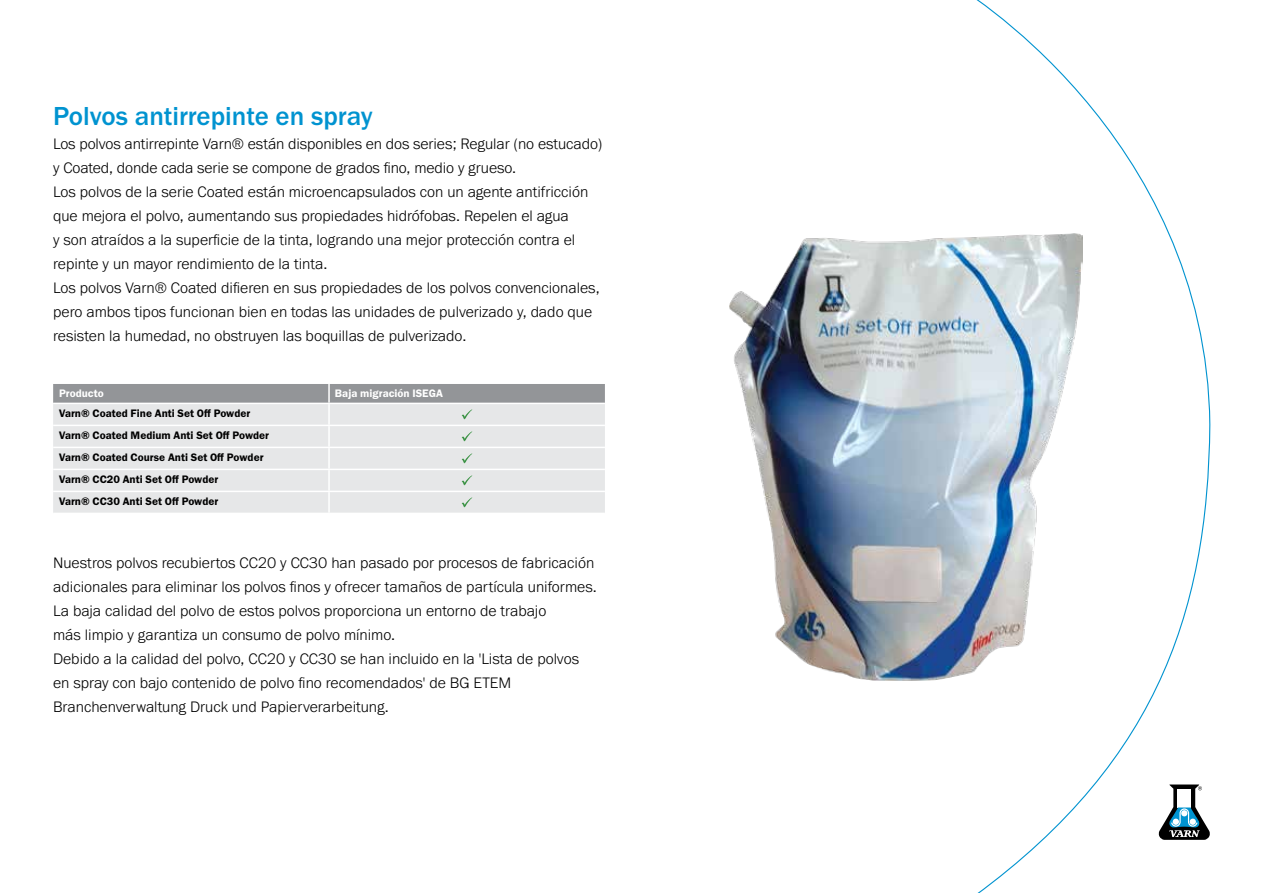
<style>
.page{position:relative;width:1263px;height:893px;background:#fff}
.page>*{position:absolute;margin:0;border:0;box-sizing:border-box;transform-origin:0 0}
.t1{font:500 27px "Franklin Gothic URW";color:#0093d0}
.t2{font:300 15.75px/24px "Franklin Gothic URW";color:#000}
.t3{font:11.25px/22px "Franklin Gothic URW Dem";color:#000}
.t4{font:11.25px "Franklin Gothic URW Dem";color:#fff}
</style>
<div class="page">
<svg style="left:976px;top:0;width:235px;height:893px"></svg>
<svg style="left:1159px;top:784px;width:51px;height:56px"></svg>
<img style="left:730px;top:234px;width:352px;height:446px">
<div style="left:53px;top:404px;width:552px;height:109px;background:#e6e7e8"></div>
<div style="left:53px;top:384px;width:552px;height:19px;background:#939598"></div>
<hr style="left:328px;top:404px;width:2px;height:21px;background:#fff">
<hr style="left:53px;top:425px;width:276px;height:1px;background:#fff">
<hr style="left:329px;top:425px;width:276px;height:1px;background:#fff">
<hr style="left:328px;top:426px;width:2px;height:21px;background:#fff">
<hr style="left:53px;top:447px;width:276px;height:1px;background:#fff">
<hr style="left:329px;top:447px;width:276px;height:1px;background:#fff">
<hr style="left:328px;top:448px;width:2px;height:21px;background:#fff">
<hr style="left:53px;top:469px;width:276px;height:1px;background:#fff">
<hr style="left:329px;top:469px;width:276px;height:1px;background:#fff">
<hr style="left:328px;top:470px;width:2px;height:21px;background:#fff">
<hr style="left:53px;top:491px;width:276px;height:1px;background:#fff">
<hr style="left:329px;top:491px;width:276px;height:1px;background:#fff">
<hr style="left:328px;top:492px;width:2px;height:21px;background:#fff">
<svg style="left:462px;top:409px;width:10px;height:10px"></svg>
<svg style="left:462px;top:431px;width:10px;height:10px"></svg>
<svg style="left:462px;top:453px;width:10px;height:10px"></svg>
<svg style="left:462px;top:475px;width:10px;height:10px"></svg>
<svg style="left:462px;top:497px;width:10px;height:10px"></svg>
<h1 class="t1" style="left:53px;top:100px;width:321px">Polvos antirrepinte en spray</h1>
<p class="t2" style="left:53px;top:132px;width:551px">Los polvos antirrepinte Varn® están disponibles en dos series; Regular (no estucado) y Coated, donde cada serie se compone de grados fino, medio y grueso.<br>Los polvos de la serie Coated están microencapsulados con un agente antifricción que mejora el polvo, aumentando sus propiedades hidrófobas. Repelen el agua<br>y son atraídos a la superficie de la tinta, logrando una mejor protección contra el repinte y un mayor rendimiento de la tinta.<br>Los polvos Varn® Coated difieren en sus propiedades de los polvos convencionales, pero ambos tipos funcionan bien en todas las unidades de pulverizado y, dado que resisten la humedad, no obstruyen las boquillas de pulverizado.</p>
<p class="t4" style="left:59px;top:387px;width:46px">Producto</p>
<p class="t4" style="left:335px;top:387px;width:109px">Baja migración ISEGA</p>
<p class="t3" style="left:59px;top:402px;width:212px">Varn® Coated Fine Anti Set Off Powder Varn® Coated Medium Anti Set Off Powder Varn® Coated Course Anti Set Off Powder Varn® CC20 Anti Set Off Powder<br>Varn® CC30 Anti Set Off Powder</p>
<p class="t2" style="left:53px;top:550px;width:545px">Nuestros polvos recubiertos CC20 y CC30 han pasado por procesos de fabricación adicionales para eliminar los polvos finos y ofrecer tamaños de partícula uniformes.<br>La baja calidad del polvo de estos polvos proporciona un entorno de trabajo<br>más limpio y garantiza un consumo de polvo mínimo.<br>Debido a la calidad del polvo, CC20 y CC30 se han incluido en la 'Lista de polvos en spray con bajo contenido de polvo fino recomendados' de BG ETEM Branchenverwaltung Druck und Papierverarbeitung.</p>
</div>
